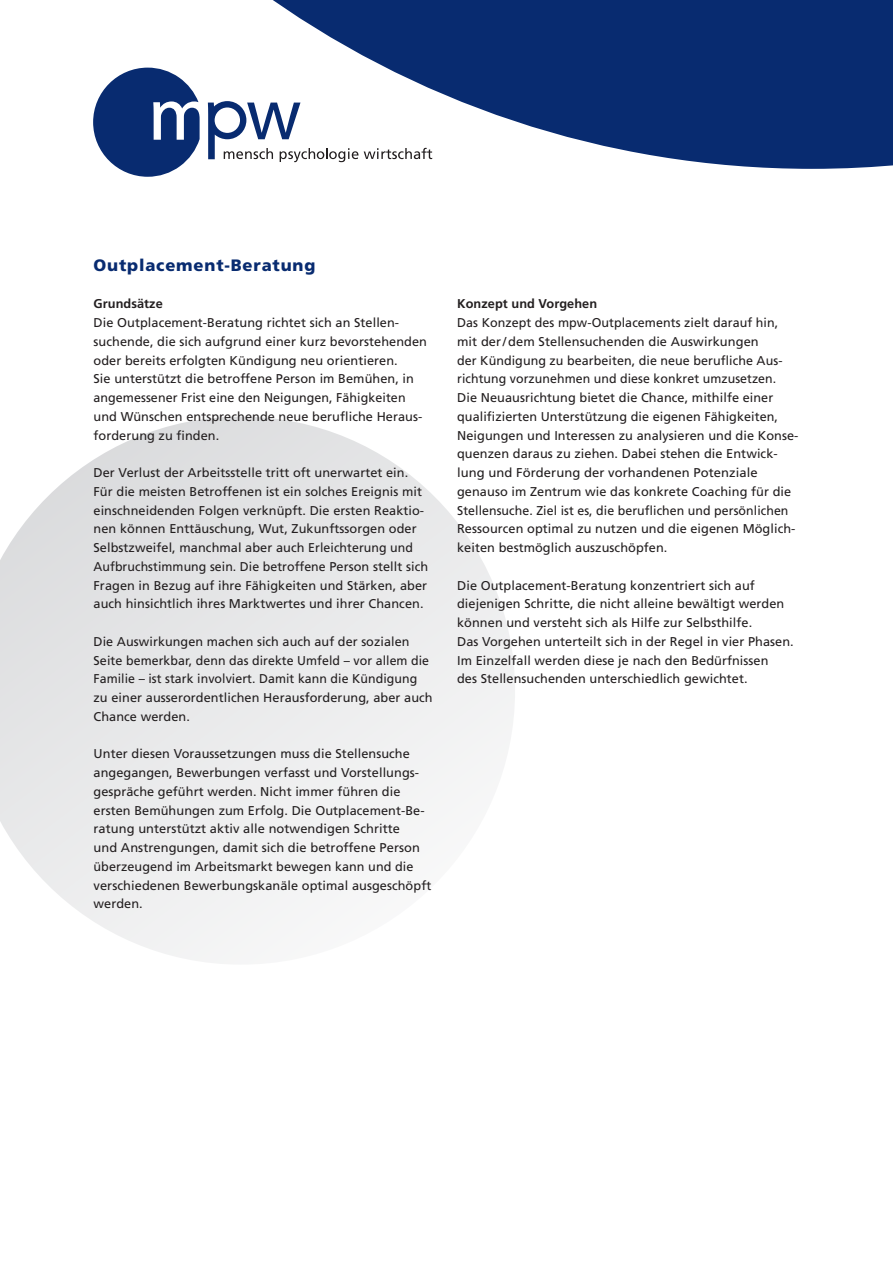
<style>
.page{position:relative;width:893px;height:1263px;background:#fff}
.page>*{position:absolute;margin:0;border:0;box-sizing:border-box;transform-origin:0 0}
.t1{font:900 16.5px "Frutiger LT Std";letter-spacing:.05em;color:#082b70}
.t2{font:12.75px/18.8px "Frutiger LT Std";letter-spacing:.005em;color:#231f20}
.t3{font:700 12.75px "Frutiger LT Std";letter-spacing:.005em;color:#231f20}
</style>
<div class="page">
<svg style="left:273px;top:0;width:620px;height:169px;fill:#082b70"></svg>
<svg style="left:93px;top:68px;width:107px;height:109px"></svg>
<svg style="left:208px;top:101px;width:150px;height:61px"></svg>
<svg style="left:364px;top:148px;width:68px;height:11px"></svg>
<svg style="left:0;top:417px;width:515px;height:547px;fill:#ececed"></svg>
<p class="t1" style="left:94px;top:255px;width:223px">Outplacement-Beratung</p>
<p class="t3" style="left:94px;top:296px;width:71px">Grundsätze</p>
<p class="t2" style="left:94px;top:313px;width:335px">Die Outplacement-Beratung richtet sich an Stellen&shy;suchende, die sich aufgrund einer kurz bevorstehenden oder bereits erfolgten Kündigung neu orientieren.<br>Sie unterstützt die betroffene Person im Bemühen, in angemessener Frist eine den Neigungen, Fähigkeiten und Wünschen entsprechende neue berufliche Heraus&shy;forderung zu finden.</p>
<p class="t2" style="left:94px;top:463px;width:336px">Der Verlust der Arbeitsstelle tritt oft unerwartet ein.<br>Für die meisten Betroffenen ist ein solches Ereignis mit einschneidenden Folgen verknüpft. Die ersten Reaktio&shy;nen können Enttäuschung, Wut, Zukunftssorgen oder Selbstzweifel, manchmal aber auch Erleichterung und Aufbruchstimmung sein. Die betroffene Person stellt sich Fragen in Bezug auf ihre Fähigkeiten und Stärken, aber auch hinsichtlich ihres Marktwertes und ihrer Chancen.</p>
<p class="t2" style="left:94px;top:632px;width:341px">Die Auswirkungen machen sich auch auf der sozialen Seite bemerkbar, denn das direkte Umfeld – vor allem die Familie – ist stark involviert. Damit kann die Kündigung zu einer ausserordentlichen Herausforderung, aber auch Chance werden.</p>
<p class="t2" style="left:94px;top:745px;width:339px">Unter diesen Voraussetzungen muss die Stellensuche angegangen, Bewerbungen verfasst und Vorstellungs&shy;gespräche geführt werden. Nicht immer führen die ersten Bemühungen zum Erfolg. Die Outplacement-Be&shy;ratung unterstützt aktiv alle notwendigen Schritte<br>und Anstrengungen, damit sich die betroffene Person überzeugend im Arbeitsmarkt bewegen kann und die verschiedenen Bewerbungskanäle optimal ausgeschöpft werden.</p>
<p class="t3" style="left:457px;top:296px;width:142px">Konzept und Vorgehen</p>
<p class="t2" style="left:457px;top:313px;width:343px">Das Konzept des mpw-Outplacements zielt darauf hin, mit der/dem Stellensuchenden die Auswirkungen<br>der Kündigung zu bearbeiten, die neue berufliche Aus&shy;richtung vorzunehmen und diese konkret umzusetzen.<br>Die Neuausrichtung bietet die Chance, mithilfe einer qualifizierten Unterstützung die eigenen Fähigkeiten, Neigungen und Interessen zu analysieren und die Konse&shy;quenzen daraus zu ziehen. Dabei stehen die Entwick&shy;lung und Förderung der vorhandenen Potenziale genauso im Zentrum wie das konkrete Coaching für die Stellensuche. Ziel ist es, die beruflichen und persönlichen Ressourcen optimal zu nutzen und die eigenen Möglich&shy;keiten bestmöglich auszuschöpfen.</p>
<p class="t2" style="left:457px;top:576px;width:338px">Die Outplacement-Beratung konzentriert sich auf diejenigen Schritte, die nicht alleine bewältigt werden können und versteht sich als Hilfe zur Selbsthilfe.<br>Das Vorgehen unterteilt sich in der Regel in vier Phasen.<br>Im Einzelfall werden diese je nach den Bedürfnissen<br>des Stellensuchenden unterschiedlich gewichtet.</p>
</div>
